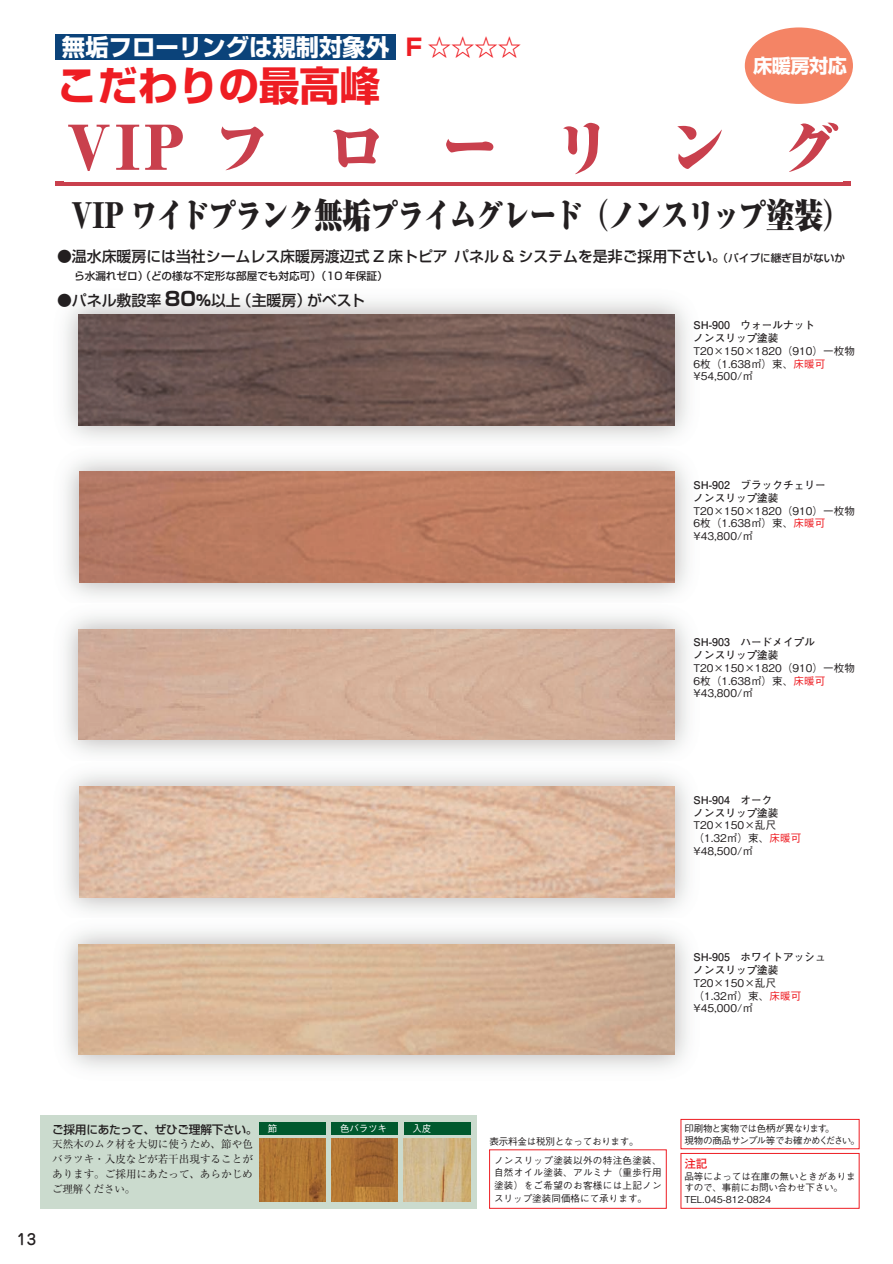
<style>
.page{position:relative;width:893px;height:1264px;background:#fff}
.page>*{position:absolute;margin:0;border:0;box-sizing:border-box;transform-origin:0 0}
.t1{font:900 59.55px "Ryumin Pro";letter-spacing:.905em;color:#c9404d}
.t2{font:700 40.35px "Shin Go Pro";color:#ee1d23}
.t3{font:900 34.05px "Ryumin Pro";letter-spacing:-.065em;color:#231f20;scale:.84 1}
.t4{font:700 23.4px "Shin Go Pro";color:#fff}
.t5{font:700 23.4px "Shin Go Pro";color:#ee1d23}
.t6{font:700 19.2px "Shin Go Pro";letter-spacing:-.025em;color:#fff}
.t7{font:500 14.85px "Shin Go Pro";color:#231f20}
.t8{font:500 14.85px "Jun 34 Pro";color:#231f20}
.t9{font:500 11.7px "Shin Go Pro";letter-spacing:-.025em;color:#231f20}
.t10{font:700 11.7px "Futo Go B101 Pro";color:#ee1d23}
.t11{font:500 10.65px/12.8px "Gothic BBB Pro";color:#231f20}
.t12{font:700 10.65px/12.8px "Futo Go B101 Pro";color:#231f20}
.t13{font:10.65px/14.9px "Ryumin Pro";letter-spacing:-.005em;color:#231f20;text-align:justify}
.t14{font:500 10.65px "Shin Go Pro";color:#231f20}
.t15{font:500 9.6px/12.8px "Gothic BBB Pro";letter-spacing:-.005em;color:#231f20}
.t16{font:500 9.6px/11.7px "Gothic BBB Pro";letter-spacing:-.04em;color:#231f20}
.t17{font:500 9.6px "Gothic BBB Pro";letter-spacing:-.025em;color:#231f20}
.t18{font:500 9.6px "Gothic BBB Pro";letter-spacing:-.025em;color:#fff}
.s1{font-size:10.65px}
.s2{font-weight:700;font-size:19.2px}
.s3{font-weight:700}
.s4{color:#ee1d23}
</style>
<div class="page">
<img style="left:65px;top:301px;width:623px;height:138px">
<img style="left:65px;top:459px;width:623px;height:138px">
<img style="left:65px;top:616px;width:623px;height:138px">
<img style="left:65px;top:774px;width:623px;height:138px">
<img style="left:65px;top:931px;width:623px;height:138px">
<img style="left:79px;top:314px;width:595px;height:111px">
<img style="left:79px;top:472px;width:595px;height:110px">
<img style="left:79px;top:629px;width:595px;height:110px">
<img style="left:79px;top:786px;width:595px;height:111px">
<img style="left:79px;top:944px;width:595px;height:110px">
<svg style="left:56px;top:181px;width:795px;height:4px;fill:#c9404d"></svg>
<div style="left:681px;top:1119px;width:178px;height:29px;border:1px solid #ee1d23"></div>
<div style="left:681px;top:1153px;width:178px;height:55px;border:1px solid #ee1d23"></div>
<div style="left:745px;top:27px;width:108px;height:77px;background:#f48465;border-radius:50%"></div>
<div style="left:56px;top:34px;width:340px;height:26px;background:#0b437a"></div>
<div style="left:40px;top:1114px;width:437px;height:94px;background:#cbdbce"></div>
<img style="left:259px;top:1138px;width:67px;height:63px">
<div style="left:259px;top:1122px;width:67px;height:12px;background:#00592e"></div>
<img style="left:331px;top:1138px;width:67px;height:63px">
<div style="left:331px;top:1122px;width:67px;height:12px;background:#00592e"></div>
<img style="left:404px;top:1138px;width:66px;height:63px">
<div style="left:404px;top:1122px;width:66px;height:12px;background:#00592e"></div>
<h3 class="t4" style="left:62px;top:29px;width:329px">無垢フローリングは規制対象外</h3>
<h2 class="t2" style="left:57px;top:54px;width:325px">こだわりの最高峰</h2>
<h3 class="t5" style="left:406px;top:29px;width:117px">F ☆☆☆☆</h3>
<h3 class="t6" style="left:753px;top:51px;width:95px">床暖房対応</h3>
<h1 class="t1" style="left:66px;top:100px;width:775px">VIPフローリング</h1>
<h3 class="t3" style="left:71px;top:188px;width:930px">VIP ワイドプランク無垢プライムグレード（ノンスリップ塗装）</h3>
<h3 class="t7" style="left:57px;top:244px;width:789px">●温水床暖房には当社シームレス床暖房渡辺式 Z 床トピア パネル &amp; システムを是非ご採用下さい。<span class="s1">（パイプに継ぎ目がないか</span></h3>
<p class="t14" style="left:74px;top:267px;width:315px">ら水漏れゼロ）（どの様な不定形な部屋でも対応可）（10 年保証）</p>
<h3 class="t7" style="left:57px;top:288px;width:310px">●パネル敷設率 <span class="s2">80</span><span class="s3">％</span>以上（主暖房）がベスト</h3>
<p class="t12" style="left:693px;top:317px;width:123px">SH-900　ウォールナットノンスリップ塗装</p>
<p class="t11" style="left:693px;top:343px;width:163px">T20×150×1820（910）一枚物<br>6枚（1.638㎡）束、<span class="s4">床暖可</span>¥54,500/㎡</p>
<p class="t12" style="left:693px;top:477px;width:134px">SH-902　ブラックチェリーノンスリップ塗装</p>
<p class="t11" style="left:693px;top:503px;width:163px">T20×150×1820（910）一枚物<br>6枚（1.638㎡）束、<span class="s4">床暖可</span>¥43,800/㎡</p>
<p class="t12" style="left:693px;top:634px;width:123px">SH-903　ハードメイプルノンスリップ塗装</p>
<p class="t11" style="left:693px;top:660px;width:163px">T20×150×1820（910）一枚物<br>6枚（1.638㎡）束、<span class="s4">床暖可</span>¥43,800/㎡</p>
<p class="t12" style="left:693px;top:792px;width:87px">SH-904　オークノンスリップ塗装</p>
<p class="t11" style="left:693px;top:817px;width:109px">T20×150×乱尺（1.32㎡）束、<span class="s4">床暖可</span>¥48,500/㎡</p>
<p class="t12" style="left:693px;top:949px;width:134px">SH-905　ホワイトアッシュノンスリップ塗装</p>
<p class="t11" style="left:693px;top:975px;width:109px">T20×150×乱尺（1.32㎡）束、<span class="s4">床暖可</span>¥45,000/㎡</p>
<h3 class="t8" style="left:17px;top:1227px;width:20px">13</h3>
<p class="t9" style="left:52px;top:1120px;width:207px">ご採用にあたって、ぜひご理解下さい。</p>
<p class="t13" style="left:52px;top:1135px;width:202px">天然木のムク材を大切に使うため、節や色バラツキ・入皮などが若干出現することがあります。ご採用にあたって、あらかじめご理解ください。</p>
<p class="t18" style="left:268px;top:1120px;width:11px">節</p>
<p class="t18" style="left:340px;top:1120px;width:48px">色バラツキ</p>
<p class="t18" style="left:412px;top:1120px;width:20px">入皮</p>
<p class="t17" style="left:489px;top:1133px;width:151px">表示料金は税別となっております。</p>
<p class="t15" style="left:494px;top:1152px;width:169px;text-align:justify">ノンスリップ塗装以外の特注色塗装、自然オイル塗装、アルミナ（重歩行用塗装）をご希望のお客様には上記ノンスリップ塗装同価格にて承ります。</p>
<p class="t16" style="left:684px;top:1121px;width:177px">印刷物と実物では色柄が異なります。<br>現物の商品サンプル等でお確かめください。</p>
<p class="t10" style="left:684px;top:1153px;width:25px">注記</p>
<p class="t15" style="left:684px;top:1168px;width:173px;line-height:11.7px">品等によっては在庫の無いときがありますので、事前にお問い合わせ下さい。<br>TEL.045-812-0824</p>
</div>
